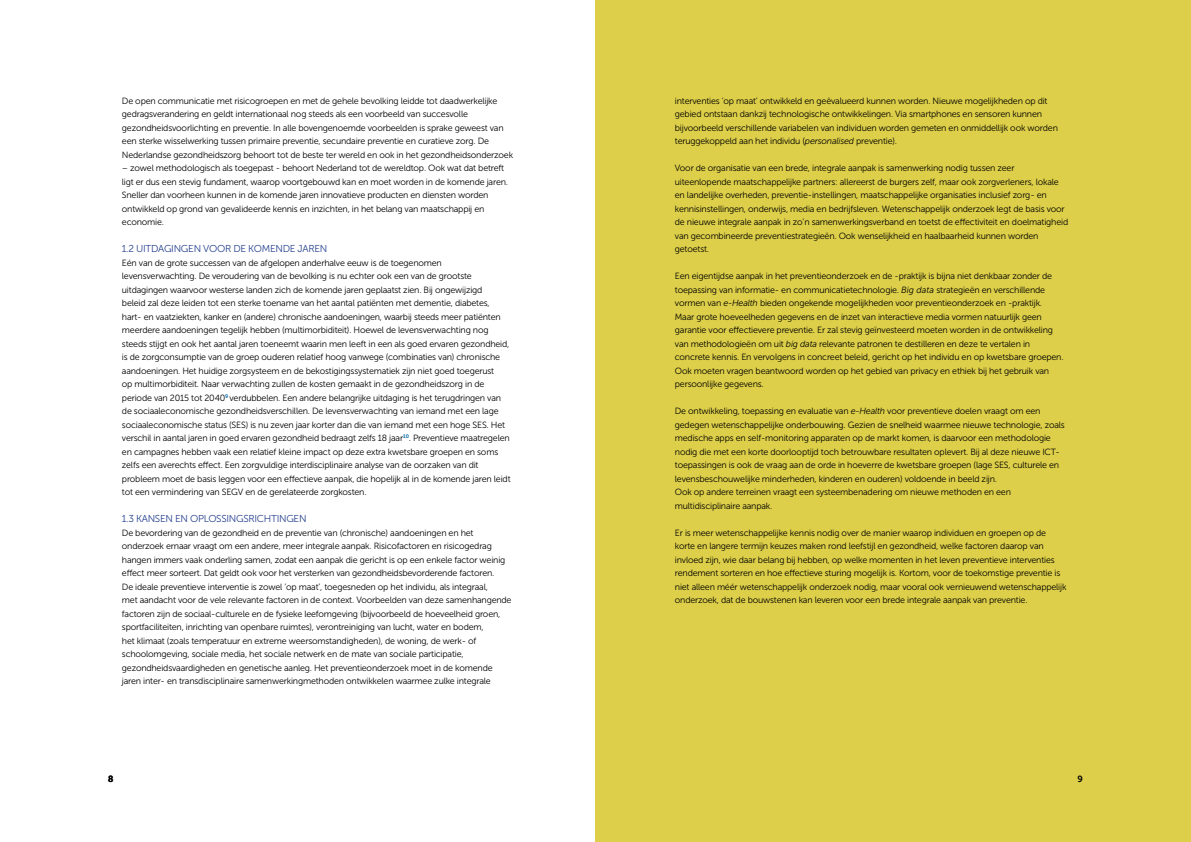
<style>
.page{position:relative;width:1191px;height:842px;background:#fff}
.page>*{position:absolute;margin:0;border:0;box-sizing:border-box;transform-origin:0 0}
.t1{font:10px "Museo Sans 300";letter-spacing:-.03em;color:#25408f}
.t2{font:9px/13.5px "Museo Sans 300";letter-spacing:-.02em;color:#000}
.t3{font:9px "Museo Sans 700";color:#000}
.s1{font-style:italic}
</style>
<div class="page">
<div style="left:595px;top:0;width:596px;height:842px;background:#ddcf49"></div>
<p class="t2" style="left:122px;top:94px;width:393px">De open communicatie met risicogroepen en met de gehele bevolking leidde tot daadwerkelijke gedragsverandering en geldt internationaal nog steeds als een voorbeeld van succesvolle gezondheidsvoorlichting en preventie. In alle bovengenoemde voorbeelden is sprake geweest van een sterke wisselwerking tussen primaire preventie, secundaire preventie en curatieve zorg. De Nederlandse gezondheidszorg behoort tot de beste ter wereld en ook in het gezondheidsonderzoek</p>
<p class="t2" style="left:122px;top:161px;width:387px">– zowel methodologisch als toegepast - behoort Nederland tot de wereldtop. Ook wat dat betreft ligt er dus een stevig fundament, waarop voortgebouwd kan en moet worden in de komende jaren.<br>Sneller dan voorheen kunnen in de komende jaren innovatieve producten en diensten worden ontwikkeld op grond van gevalideerde kennis en inzichten, in het belang van maatschappij en economie.</p>
<p class="t1" style="left:122px;top:243px;width:28px">1.2 Uitdagingen</p>
<p class="t1" style="left:203px;top:243px;width:8px">voor</p>
<p class="t1" style="left:233px;top:243px;width:23px">de komende</p>
<p class="t1" style="left:298px;top:243px;width:12px">jaren</p>
<p class="t2" style="left:122px;top:256px;width:390px">Eén van de grote successen van de afgelopen anderhalve eeuw is de toegenomen levensverwachting. De veroudering van de bevolking is nu echter ook een van de grootste uitdagingen waarvoor westerse landen zich de komende jaren geplaatst zien. Bij ongewijzigd<br>beleid zal deze leiden tot een sterke toename van het aantal patiënten met dementie, diabetes, hart- en vaatziekten, kanker en (andere) chronische aandoeningen, waarbij steeds meer patiënten meerdere aandoeningen tegelijk hebben (multimorbiditeit). Hoewel de levensverwachting nog steeds stijgt en ook het aantal jaren toeneemt waarin men leeft in een als goed ervaren gezondheid, is de zorgconsumptie van de groep ouderen relatief hoog vanwege (combinaties van) chronische aandoeningen. Het huidige zorgsysteem en de bekostigingssystematiek zijn niet goed toegerust<br>op multimorbiditeit. Naar verwachting zullen de kosten gemaakt in de gezondheidszorg in de periode van 2015 tot 2040<sup>9</sup> verdubbelen. Een andere belangrijke uitdaging is het terugdringen van de sociaaleconomische gezondheidsverschillen. De levensverwachting van iemand met een lage sociaaleconomische status (SES) is nu zeven jaar korter dan die van iemand met een hoge SES. Het verschil in aantal jaren in goed ervaren gezondheid bedraagt zelfs 18 jaar<sup>10</sup>. Preventieve maatregelen en campagnes hebben vaak een relatief kleine impact op deze extra kwetsbare groepen en soms zelfs een averechts effect. Een zorgvuldige interdisciplinaire analyse van de oorzaken van dit probleem moet de basis leggen voor een effectieve aanpak, die hopelijk al in de komende jaren leidt tot een vermindering van SEGV en de gerelateerde zorgkosten.</p>
<p class="t1" style="left:122px;top:513px;width:27px">1.3 Kansen</p>
<p class="t1" style="left:175px;top:513px;width:22px">en oplossingsri</p>
<p class="t1" style="left:257px;top:513px;width:14px">chtingen</p>
<p class="t2" style="left:122px;top:526px;width:391px">De bevordering van de gezondheid en de preventie van (chronische) aandoeningen en het onderzoek ernaar vraagt om een andere, meer integrale aanpak. Risicofactoren en risicogedrag hangen immers vaak onderling samen, zodat een aanpak die gericht is op een enkele factor weinig effect meer sorteert. Dat geldt ook voor het versterken van gezondheidsbevorderende factoren.<br>De ideale preventieve interventie is zowel ‘op maat’, toegesneden op het individu, als integraal,<br>met aandacht voor de vele relevante factoren in de context. Voorbeelden van deze samenhangende factoren zijn de sociaal-culturele en de fysieke leefomgeving (bijvoorbeeld de hoeveelheid groen, sportfaciliteiten, inrichting van openbare ruimtes), verontreiniging van lucht, water en bodem,<br>het klimaat (zoals temperatuur en extreme weersomstandigheden), de woning, de werk- of schoolomgeving, sociale media, het sociale netwerk en de mate van sociale participatie, gezondheidsvaardigheden en genetische aanleg. Het preventieonderzoek moet in de komende jaren inter- en transdisciplinaire samenwerkingmethoden ontwikkelen waarmee zulke integrale</p>
<p class="t3" style="left:108px;top:774px;width:7px">8</p>
<p class="t2" style="left:675px;top:94px;width:384px">interventies ‘op maat’ ontwikkeld en geëvalueerd kunnen worden. Nieuwe mogelijkheden op dit gebied ontstaan dankzij technologische ontwikkelingen. Via smartphones en sensoren kunnen bijvoorbeeld verschillende variabelen van individuen worden gemeten en onmiddellijk ook worden teruggekoppeld aan het individu (<span class="s1">personalised</span> preventie).</p>
<p class="t2" style="left:675px;top:161px;width:395px">Voor de organisatie van een brede, integrale aanpak is samenwerking nodig tussen zeer uiteenlopende maatschappelijke partners: allereerst de burgers zelf, maar ook zorgverleners, lokale en landelijke overheden, preventie-instellingen, maatschappelijke organisaties inclusief zorg- en kennisinstellingen, onderwijs, media en bedrijfsleven. Wetenschappelijk onderzoek legt de basis voor de nieuwe integrale aanpak in zo’n samenwerkingsverband en toetst de effectiviteit en doelmatigheid van gecombineerde preventiestrategieën. Ook wenselijkheid en haalbaarheid kunnen worden getoetst.</p>
<p class="t2" style="left:675px;top:269px;width:390px">Een eigentijdse aanpak in het preventieonderzoek en de -praktijk is bijna niet denkbaar zonder de toepassing van informatie- en communicatietechnologie. <span class="s1">Big data</span> strategieën en verschillende vormen van <span class="s1">e-Health</span> bieden ongekende mogelijkheden voor preventieonderzoek en -praktijk.<br>Maar grote hoeveelheden gegevens en de inzet van interactieve media vormen natuurlijk geen garantie voor effectievere preventie. Er zal stevig geïnvesteerd moeten worden in de ontwikkeling van methodologieën om uit <span class="s1">big data</span> relevante patronen te destilleren en deze te vertalen in concrete kennis. En vervolgens in concreet beleid, gericht op het individu en op kwetsbare groepen.<br>Ook moeten vragen beantwoord worden op het gebied van privacy en ethiek bij het gebruik van persoonlijke gegevens.</p>
<p class="t2" style="left:675px;top:404px;width:391px">De ontwikkeling, toepassing en evaluatie van <span class="s1">e-Health</span> voor preventieve doelen vraagt om een gedegen wetenschappelijke onderbouwing. Gezien de snelheid waarmee nieuwe technologie, zoals medische apps en self-monitoring apparaten op de markt komen, is daarvoor een methodologie nodig die met een korte doorlooptijd toch betrouwbare resultaten oplevert. Bij al deze nieuwe ICT&shy;toepassingen is ook de vraag aan de orde in hoeverre de kwetsbare groepen (lage SES, culturele en levensbeschouwelijke minderheden, kinderen en ouderen) voldoende in beeld zijn.<br>Ook op andere terreinen vraagt een systeembenadering om nieuwe methoden en een multidisciplinaire aanpak.</p>
<p class="t2" style="left:675px;top:526px;width:393px">Er is meer wetenschappelijke kennis nodig over de manier waarop individuen en groepen op de korte en langere termijn keuzes maken rond leefstijl en gezondheid, welke factoren daarop van invloed zijn, wie daar belang bij hebben, op welke momenten in het leven preventieve interventies rendement sorteren en hoe effectieve sturing mogelijk is. Kortom, voor de toekomstige preventie is niet alleen méér wetenschappelijk onderzoek nodig, maar vooral ook vernieuwend wetenschappelijk onderzoek, dat de bouwstenen kan leveren voor een brede integrale aanpak van preventie.</p>
<p class="t3" style="left:1077px;top:774px;width:7px">9</p>
</div>
